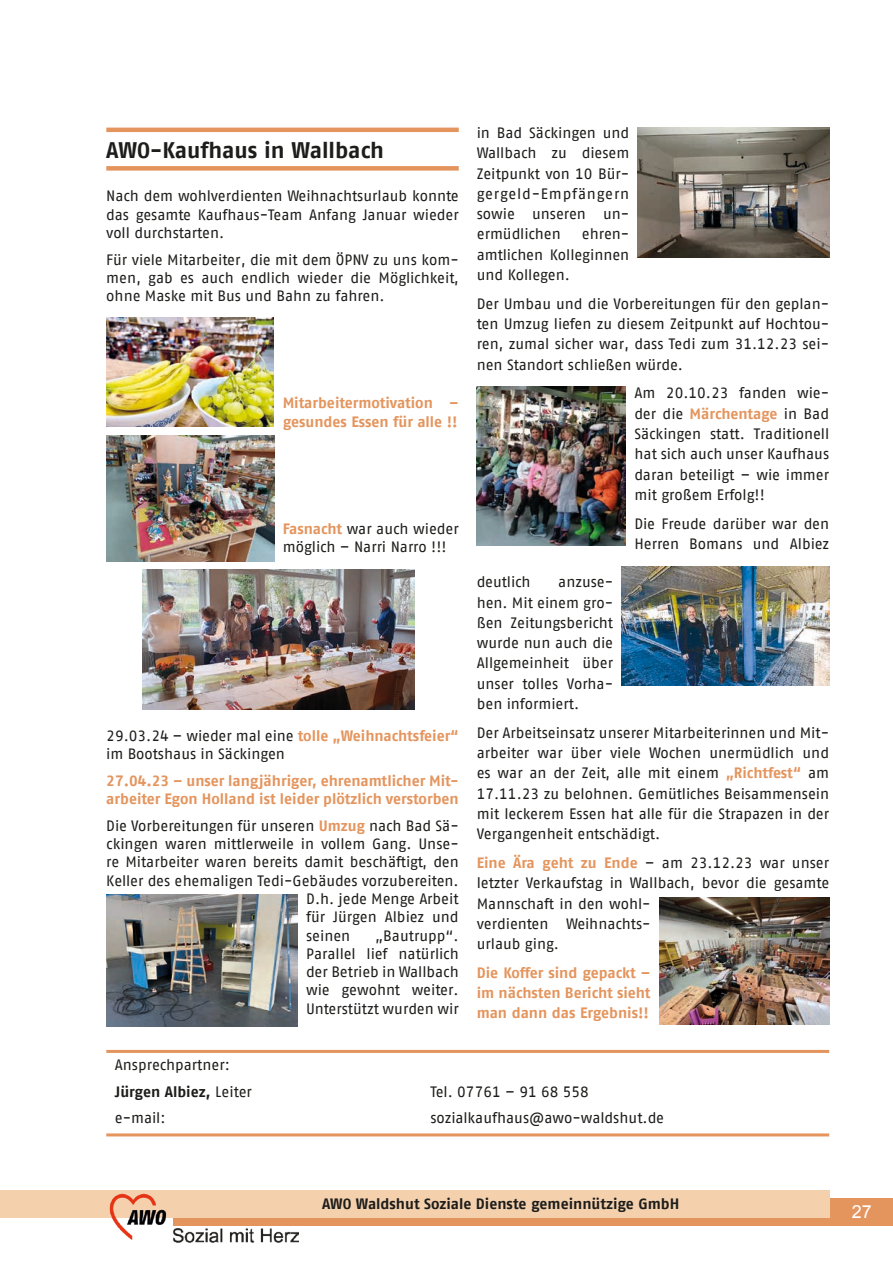
<style>
.page{position:relative;width:893px;height:1263px;background:#fff}
.page>*{position:absolute;margin:0;border:0;box-sizing:border-box;transform-origin:0 0}
.t1{font:700 22.5px "AWO Fago Office";color:#1d1d1b}
.t2{font:18px "Arial";color:#fff}
.t3{font:15px/20.2px "AWO Fago Office";color:#1d1d1b;text-align:justify}
.t4{font:700 15px/18.3px "AWO Fago Office";color:#e4955e}
.t5{font:700 15px "AWO Fago Office";color:#1d1d1b}
.s1{font-weight:700;color:#e4955e}
.s2{font-weight:700}
</style>
<div class="page">
<div style="left:173px;top:1198px;width:720px;height:27px;background:#e4955e"></div>
<div style="left:0;top:1190px;width:829px;height:27px;background:#f4d0ad"></div>
<img style="left:102px;top:1193px;width:197px;height:50px">
<hr style="left:106px;top:128px;width:353px;height:4px;background:#e4955e">
<div style="left:106px;top:166px;width:353px;height:5px;background:#e4955e"></div>
<hr style="left:106px;top:1133px;width:723px;height:3px;background:#e4955e">
<hr style="left:106px;top:1050px;width:723px;height:3px;background:#e4955e">
<img style="left:106px;top:317px;width:168px;height:110px">
<img style="left:106px;top:435px;width:168px;height:126px">
<img style="left:142px;top:570px;width:272px;height:139px">
<img style="left:106px;top:894px;width:192px;height:132px">
<img style="left:638px;top:128px;width:191px;height:129px">
<img style="left:476px;top:386px;width:150px;height:159px">
<img style="left:622px;top:567px;width:207px;height:119px">
<img style="left:659px;top:897px;width:170px;height:128px">
<h1 class="t1" style="left:106px;top:137px;width:279px">AWO-Kaufhaus in Wallbach</h1>
<p class="t3" style="left:106px;top:187px;width:354px;line-height:18.3px">Nach dem wohlverdienten Weihnachtsurlaub konnte das gesamte Kaufhaus-Team Anfang Januar wieder voll durchstarten.</p>
<p class="t3" style="left:106px;top:250px;width:354px;line-height:18.3px">Für viele Mitarbeiter, die mit dem ÖPNV zu uns kom&shy;men, gab es auch endlich wieder die Möglichkeit, ohne Maske mit Bus und Bahn zu fahren.</p>
<p class="t4" style="left:283px;top:394px;width:178px">Mitarbeitermotivation – gesundes Essen für alle !!</p>
<p class="t3" style="left:283px;top:519px;width:177px;line-height:18.3px"><span class="s1">Fasnacht</span> war auch wieder möglich – Narri Narro !!!</p>
<p class="t3" style="left:106px;top:726px;width:354px;line-height:18.3px">29.03.24 – wieder mal eine <span class="s1">tolle „Weihnachtsfeier“ </span>im Bootshaus in Säckingen</p>
<p class="t4" style="left:106px;top:771px;width:354px">27.04.23 – unser langjähriger, ehrenamtlicher Mit&shy;arbeiter Egon Holland ist leider plötzlich verstorben</p>
<p class="t3" style="left:106px;top:815px;width:354px">Die Vorbereitungen für unseren <span class="s1">Umzug</span> nach Bad Sä-</p>
<p class="t3" style="left:106px;top:834px;width:354px">ckingen waren mittlerweile in vollem Gang. Unse-</p>
<p class="t3" style="left:106px;top:852px;width:354px">re Mitarbeiter waren bereits damit beschäftigt, den</p>
<p class="t3" style="left:106px;top:870px;width:354px">Keller des ehemaligen Tedi-Gebäudes vorzubereiten.</p>
<p class="t3" style="left:306px;top:888px;width:154px">D.h. jede Menge Arbeit</p>
<p class="t3" style="left:306px;top:907px;width:154px">für Jürgen Albiez und</p>
<p class="t3" style="left:306px;top:925px;width:46px">seinen</p>
<p class="t3" style="left:306px;top:926px;width:154px;line-height:18.3px;text-indent:69px">„Bautrupp“.<br>Parallel lief natürlich der Betrieb in Wallbach wie gewohnt weiter.<br>Unterstützt wurden wir</p>
<p class="t3" style="left:477px;top:123px;width:154px">in Bad Säckingen und Wallbach zu diesem Zeitpunkt von 10 Bür&shy;gergeld-Empfängern sowie unseren un&shy;ermüdlichen</p>
<p class="t3" style="left:477px;top:224px;width:154px;text-indent:105px">ehren&shy;amtlichen Kolleginnen und Kollegen.</p>
<p class="t3" style="left:477px;top:293px;width:354px">Der Umbau und die Vorbereitungen für den geplan&shy;ten Umzug liefen zu diesem Zeitpunkt auf Hochtou&shy;ren, zumal sicher war, dass Tedi zum 31.12.23 sei&shy;nen Standort schließen würde.</p>
<p class="t3" style="left:634px;top:383px;width:196px">Am 20.10.23 fanden wie&shy;der die <span class="s1">Märchentage</span> in Bad Säckingen statt. Traditionell hat sich auch unser Kaufhaus daran beteiligt – wie immer mit großem Erfolg!!</p>
<p class="t3" style="left:634px;top:513px;width:196px">Die Freude darüber war den<br>Herren Bomans und Albiez</p>
<p class="t3" style="left:477px;top:572px;width:55px">deutlich</p>
<p class="t3" style="left:477px;top:572px;width:138px;text-indent:82px">anzuse&shy;hen. Mit einem gro&shy;ßen Zeitungsbericht wurde nun auch die Allgemeinheit über unser tolles Vorha&shy;ben informiert.</p>
<p class="t3" style="left:477px;top:722px;width:354px">Der Arbeitseinsatz unserer Mitarbeiterinnen und Mit&shy;arbeiter war über viele Wochen unermüdlich und es war an der Zeit, alle mit einem <span class="s1">„Richtfest“</span> am 17.11.23 zu belohnen. Gemütliches Beisammensein mit leckerem Essen hat alle für die Strapazen in der Vergangenheit entschädigt.</p>
<p class="t3" style="left:477px;top:852px;width:354px;text-align:left"><span class="s1">Eine Ära geht zu Ende</span> – am 23.12.23 war unser letzter Verkaufstag in Wallbach, bevor die gesamte<br>Mannschaft in den wohl-<br>verdienten Weihnachts-<br>urlaub ging.</p>
<p class="t4" style="left:477px;top:962px;width:175px;line-height:20.2px;text-align:justify">Die Koffer sind gepackt – im nächsten Bericht sieht man dann das Ergebnis!!</p>
<p class="t3" style="left:115px;top:1052px;width:139px;line-height:26.5px">Ansprechpartner:<br><span class="s2">Jürgen Albiez,</span> Leiter</p>
<p class="t3" style="left:430px;top:1081px;width:160px">Tel. 07761 – 91 68 558</p>
<p class="t3" style="left:115px;top:1108px;width:52px">e-mail:</p>
<p class="t3" style="left:430px;top:1108px;width:235px">sozialkaufhaus@awo-waldshut.de</p>
<p class="t5" style="left:322px;top:1195px;width:359px">AWO Waldshut Soziale Dienste gemeinnützige GmbH</p>
<p class="t2" style="left:852px;top:1200px;width:22px">27</p>
</div>
